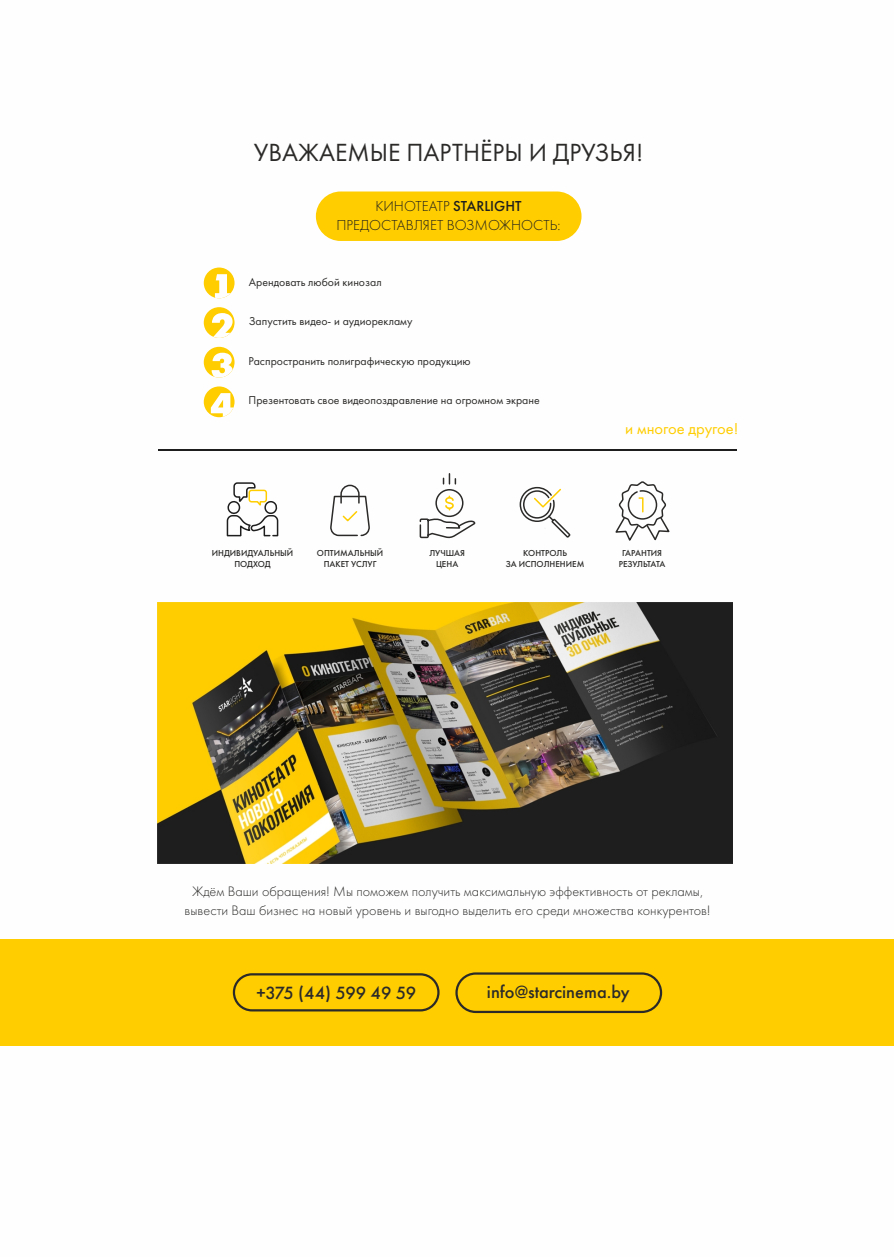
<style>
.page{position:relative;width:895px;height:1258px;background:#fff}
.page>*{position:absolute;margin:0;border:0;box-sizing:border-box;transform-origin:0 0}
.t1{font:25.8px "Futura PT";color:#2b2a29}
.t2{font:500 18.38px "Futura PT";color:#2b2a29}
.t3{font:500 18.38px "Futura PT";letter-spacing:-.025em;color:#2b2a29}
.t4{font:16.42px "Futura PT";color:#ffcd00}
.t5{font:300 15px/19.2px "Futura PT";color:#1e1e1e;text-align:center}
.t6{font:300 14.25px/18.2px "Futura PT";color:#2b2a29;text-align:center}
.t7{font:11.77px "Futura PT";color:#2b2a29}
.t8{font:500 9px/11.6px "Futura PT";color:#2b2a29;text-align:center}
.s1{font-weight:500}
</style>
<div class="page">
<div style="left:316px;top:191px;width:265px;height:50px;background:#ffcd00;border-radius:25px"></div>
<div style="left:204px;top:267px;width:30px;height:31px;background:#ffcd00;border-radius:50%"></div>
<svg style="left:215px;top:274px;width:16px;height:24px"></svg>
<div style="left:204px;top:307px;width:30px;height:31px;background:#ffcd00;border-radius:50%"></div>
<svg style="left:211px;top:313px;width:22px;height:25px"></svg>
<div style="left:204px;top:347px;width:30px;height:30px;background:#ffcd00;border-radius:50%"></div>
<svg style="left:211px;top:353px;width:22px;height:24px"></svg>
<div style="left:204px;top:386px;width:30px;height:31px;background:#ffcd00;border-radius:50%"></div>
<svg style="left:211px;top:393px;width:23px;height:24px"></svg>
<hr style="left:158px;top:449px;width:578px;height:1px;background:#1e1e1e">
<svg style="left:226px;top:482px;width:53px;height:55px"></svg>
<svg style="left:330px;top:485px;width:40px;height:52px"></svg>
<svg style="left:445px;top:495px;width:9px;height:16px"></svg>
<svg style="left:419px;top:517px;width:56px;height:22px"></svg>
<div style="left:435px;top:489px;width:28px;height:28px;border:2px solid #2b2a29;border-radius:50%"></div>
<svg style="left:442px;top:474px;width:14px;height:10px"></svg>
<svg style="left:519px;top:486px;width:52px;height:52px"></svg>
<svg style="left:615px;top:481px;width:55px;height:60px"></svg>
<div style="left:1px;top:939px;width:893px;height:107px;background:#ffcd00"></div>
<div style="left:233px;top:973px;width:206px;height:38px;border:2px solid #2b2a29;border-radius:18px"></div>
<div style="left:455px;top:972px;width:207px;height:41px;border:2px solid #2b2a29;border-radius:19px"></div>
<img style="left:157px;top:602px;width:575px;height:261px">
<h1 class="t1" style="left:254px;top:142px;width:391px">УВАЖАЕМЫЕ ПАРТНЁРЫ И ДРУЗЬЯ!</h1>
<p class="t5" style="left:336px;top:197px;width:226px">КИНОТЕАТР <span class="s1">STARLIGHT<br></span>ПРЕДОСТАВЛЯЕТ ВОЗМОЖНОСТЬ:</p>
<p class="t7" style="left:249px;top:277px;width:134px">Арендовать любой кинозал</p>
<p class="t7" style="left:249px;top:316px;width:165px">Запустить видео- и аудиорекламу</p>
<p class="t7" style="left:248px;top:356px;width:223px">Распространить полиграфическую продукцию</p>
<p class="t7" style="left:248px;top:395px;width:292px">Презентовать свое видеопоздравление на огромном экране</p>
<p class="t4" style="left:625px;top:421px;width:115px">и многое другое!</p>
<p class="t8" style="left:212px;top:547px;width:83px">ИНДИВИДУАЛЬНЫЙ<br>ПОДХОД</p>
<p class="t8" style="left:317px;top:547px;width:68px">ОПТИМАЛЬНЫЙ<br>ПАКЕТ УСЛУГ</p>
<p class="t8" style="left:429px;top:547px;width:37px">ЛУЧШАЯ<br>ЦЕНА</p>
<p class="t8" style="left:506px;top:547px;width:80px">КОНТРОЛЬ<br>ЗА ИСПОЛНЕНИЕМ</p>
<p class="t8" style="left:618px;top:547px;width:48px">ГАРАНТИЯ<br>РЕЗУЛЬТАТА</p>
<p class="t6" style="left:184px;top:883px;width:527px">Ждём Ваши обращения! Мы поможем получить максимальную эффективность от рекламы, вывести Ваш бизнес на новый уровень и выгодно выделить его среди множества конкурентов!</p>
<p class="t3" style="left:256px;top:984px;width:161px">+375 (44) 599 49 59</p>
<p class="t2" style="left:487px;top:984px;width:144px">info@starcinema.by</p>
</div>
